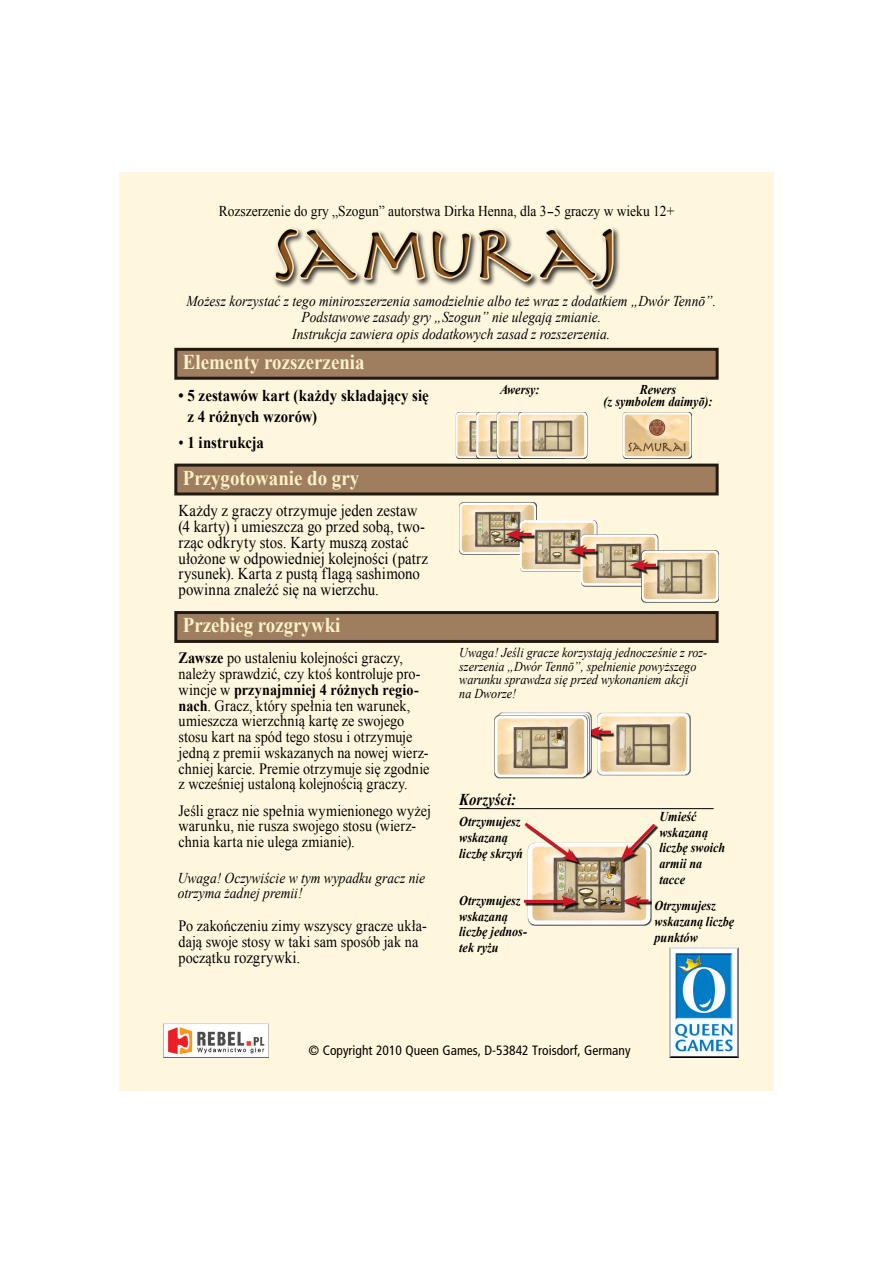
<style>
.page{position:relative;width:893px;height:1263px;background:#fff}
.page>*{position:absolute;margin:0;border:0;box-sizing:border-box;transform-origin:0 0}
.t1{font:700 21px "Times New Roman";color:#fff3c6;scale:.9 1}
.t2{font:16.5px/15.8px "Times New Roman";letter-spacing:.005em;color:#000;scale:.9 1}
.t3{font:700 16.5px/21px "Times New Roman";color:#000;scale:.9 1}
.t4{font:italic 700 16.5px "Times New Roman";color:#000;scale:.9 1}
.t5{font:15.75px/15.8px "Times New Roman";letter-spacing:.005em;color:#000;scale:.9 1}
.t6{font:italic 15px/16.5px "Times New Roman";color:#000;text-align:center;scale:.9 1}
.t7{font:15px "Times New Roman";color:#000;scale:.9 1}
.t8{font:italic 700 13.5px/15.8px "Times New Roman";color:#000;scale:.9 1}
.t9{font:italic 13.5px/13.5px "Times New Roman";color:#000;scale:.9 1}
.t10{font:condensed 13.5px "Frutiger";color:#000}
.s1{font-weight:400}
.s2{font-weight:700}
.s3{font-size:15.75px}
</style>
<div class="page">
<div style="left:119px;top:172px;width:655px;height:919px;background:#fff7dd"></div>
<div style="left:176px;top:349px;width:541px;height:29px;background:#9f7e60"></div>
<div style="left:174px;top:348px;width:545px;height:32px;border:3px solid #231a12"></div>
<div style="left:176px;top:465px;width:541px;height:29px;background:#9f7e60"></div>
<div style="left:174px;top:464px;width:545px;height:31px;border:3px solid #231a12"></div>
<div style="left:176px;top:612px;width:541px;height:29px;background:#9f7e60"></div>
<div style="left:174px;top:611px;width:545px;height:32px;border:3px solid #231a12"></div>
<div style="left:459px;top:502px;width:78px;height:53px;background:#000;opacity:.75"></div>
<img style="left:459px;top:503px;width:77px;height:51px">
<img style="left:520px;top:520px;width:77px;height:51px">
<img style="left:581px;top:534px;width:77px;height:52px">
<img style="left:642px;top:550px;width:77px;height:52px">
<img style="left:274px;top:227px;width:346px;height:62px">
<img style="left:669px;top:947px;width:69px;height:110px">
<div style="left:597px;top:712px;width:93px;height:64px;background:#000;opacity:.75"></div>
<img style="left:597px;top:713px;width:93px;height:62px">
<div style="left:455px;top:412px;width:70px;height:47px;background:#000;opacity:.75"></div>
<img style="left:456px;top:412px;width:20px;height:46px">
<img style="left:476px;top:412px;width:21px;height:46px">
<img style="left:497px;top:412px;width:21px;height:46px">
<div style="left:518px;top:412px;width:69px;height:47px;background:#000;opacity:.75"></div>
<img style="left:518px;top:412px;width:69px;height:46px">
<div style="left:622px;top:412px;width:70px;height:47px;background:#000;opacity:.75"></div>
<img style="left:623px;top:412px;width:68px;height:46px">
<div style="left:586px;top:728px;width:28px;height:13px;background:#000;opacity:.85"></div>
<hr style="left:595px;top:731px;width:16px;height:3px;background:#ce1625">
<svg style="left:592px;top:726px;width:9px;height:12px"></svg>
<img style="left:500px;top:712px;width:91px;height:62px">
<div style="left:496px;top:713px;width:94px;height:64px;background:#000;opacity:.75"></div>
<img style="left:496px;top:714px;width:93px;height:62px">
<div style="left:494px;top:715px;width:94px;height:64px;background:#000;opacity:.75"></div>
<img style="left:495px;top:716px;width:92px;height:61px">
<hr style="left:459px;top:808px;width:255px;height:1px;background:#000">
<div style="left:528px;top:842px;width:124px;height:84px;background:#000;opacity:.75"></div>
<img style="left:528px;top:843px;width:122px;height:82px">
<div style="left:624px;top:896px;width:28px;height:14px;background:#000;opacity:.85"></div>
<hr style="left:633px;top:899px;width:15px;height:3px;background:#ce1625">
<svg style="left:622px;top:895px;width:16px;height:12px"></svg>
<div style="left:507px;top:530px;width:28px;height:13px;background:#000;opacity:.85"></div>
<hr style="left:516px;top:533px;width:16px;height:3px;background:#ce1625">
<svg style="left:505px;top:528px;width:16px;height:12px"></svg>
<div style="left:571px;top:546px;width:28px;height:14px;background:#000;opacity:.85"></div>
<hr style="left:579px;top:549px;width:16px;height:3px;background:#ce1625">
<svg style="left:569px;top:545px;width:16px;height:11px"></svg>
<div style="left:631px;top:561px;width:28px;height:13px;background:#000;opacity:.85"></div>
<hr style="left:640px;top:564px;width:16px;height:3px;background:#ce1625">
<svg style="left:630px;top:559px;width:16px;height:12px"></svg>
<div style="left:526px;top:824px;width:55px;height:42px;background:#000;opacity:.85"></div>
<svg style="left:524px;top:822px;width:54px;height:40px"></svg>
<div style="left:622px;top:825px;width:37px;height:38px;background:#000;opacity:.85"></div>
<svg style="left:620px;top:823px;width:39px;height:37px"></svg>
<div style="left:525px;top:897px;width:56px;height:13px;background:#000;opacity:.85"></div>
<hr style="left:524px;top:900px;width:43px;height:3px;background:#ce1625">
<svg style="left:561px;top:895px;width:16px;height:12px"></svg>
<img style="left:163px;top:1023px;width:106px;height:34px">
<p class="t7" style="left:219px;top:201px;width:508px">Rozszerzenie do gry „Szogun” autorstwa Dirka Henna, dla 3-5 graczy w wieku 12+</p>
<p class="t6" style="left:186px;top:292px;width:590px">Możesz korzystać z tego minirozszerzenia samodzielnie albo też wraz z dodatkiem „Dwór Tennō”.<br>Podstawowe zasady gry „Szogun” nie ulegają zmianie.<br>Instrukcja zawiera opis dodatkowych zasad z rozszerzenia.</p>
<h1 class="t1" style="left:183px;top:348px;width:203px">Elementy rozszerzenia</h1>
<p class="t3" style="left:187px;top:384px;width:270px;text-indent:-9px">• 5 zestawów kart (każdy składający się z 4 różnych wzorów)</p>
<p class="t3" style="left:179px;top:432px;width:96px"><span class="s1">•</span> 1 instrukcja</p>
<h1 class="t1" style="left:183px;top:463px;width:197px">Przygotowanie do gry</h1>
<p class="t2" style="left:179px;top:503px;width:279px">Każdy z graczy otrzymuje jeden zestaw (4 karty) i umieszcza go przed sobą, two&shy;rząc odkryty stos. Karty muszą zostać ułożone w odpowiedniej kolejności (patrz rysunek). Karta z pustą flagą sashimono powinna znaleźć się na wierzchu.</p>
<h1 class="t1" style="left:183px;top:611px;width:177px">Przebieg rozgrywki</h1>
<p class="t5" style="left:179px;top:650px;width:280px"><span class="s2">Zawsze</span> po ustaleniu kolejności graczy, należy sprawdzić, czy ktoś kontroluje pro&shy;wincje w <span class="s2">przynajmniej 4 różnych regio&shy;nach</span>. Gracz, który spełnia ten warunek, umieszcza wierzchnią kartę ze swojego stosu kart na spód tego stosu i otrzymuje jedną z premii wskazanych na nowej wierz&shy;chniej karcie. Premie otrzymuje się zgodnie z wcześniej ustaloną kolejnością graczy.</p>
<p class="t5" style="left:179px;top:802px;width:282px">Jeśli gracz nie spełnia wymienionego wyżej warunku, nie rusza swojego stosu (wierz&shy;chnia karta nie ulega zmianie).</p>
<p class="t6" style="left:178px;top:870px;width:276px;line-height:15px;text-align:left">Uwaga! Oczywiście w tym wypadku gracz nie otrzyma żadnej premii!</p>
<p class="t5" style="left:179px;top:918px;width:277px">Po zakończeniu zimy wszyscy gracze ukła&shy;dają swoje stosy w taki sam sposób jak na</p>
<p class="t2" style="left:179px;top:949px;width:137px"><span class="s3">początku</span> rozgrywki.</p>
<p class="t8" style="left:500px;top:381px;width:45px">Awersy:</p>
<p class="t8" style="left:603px;top:383px;width:123px;line-height:12px;text-align:center">Rewers<br>(z symbolem daimyō):</p>
<p class="t9" style="left:459px;top:646px;width:277px">Uwaga! Jeśli gracze korzystają jednocześnie z roz&shy;szerzenia „Dwór Tennō”, spełnienie powyższego warunku sprawdza się przed wykonaniem akcji<br>na Dworze!</p>
<p class="t4" style="left:459px;top:788px;width:65px">Korzyści:</p>
<p class="t8" style="left:459px;top:813px;width:72px">Otrzymujesz wskazaną liczbę skrzyń</p>
<p class="t8" style="left:659px;top:808px;width:75px">Umieść wskazaną liczbę swoich armii na tacce</p>
<p class="t8" style="left:655px;top:897px;width:90px">Otrzymujesz wskazaną liczbę punktów</p>
<p class="t8" style="left:459px;top:892px;width:77px">Otrzymujesz wskazaną liczbę jednos&shy;tek ryżu</p>
<p class="t10" style="left:308px;top:1042px;width:324px">© Copyright 2010 Queen Games, D-53842 Troisdorf, Germany</p>
</div>
